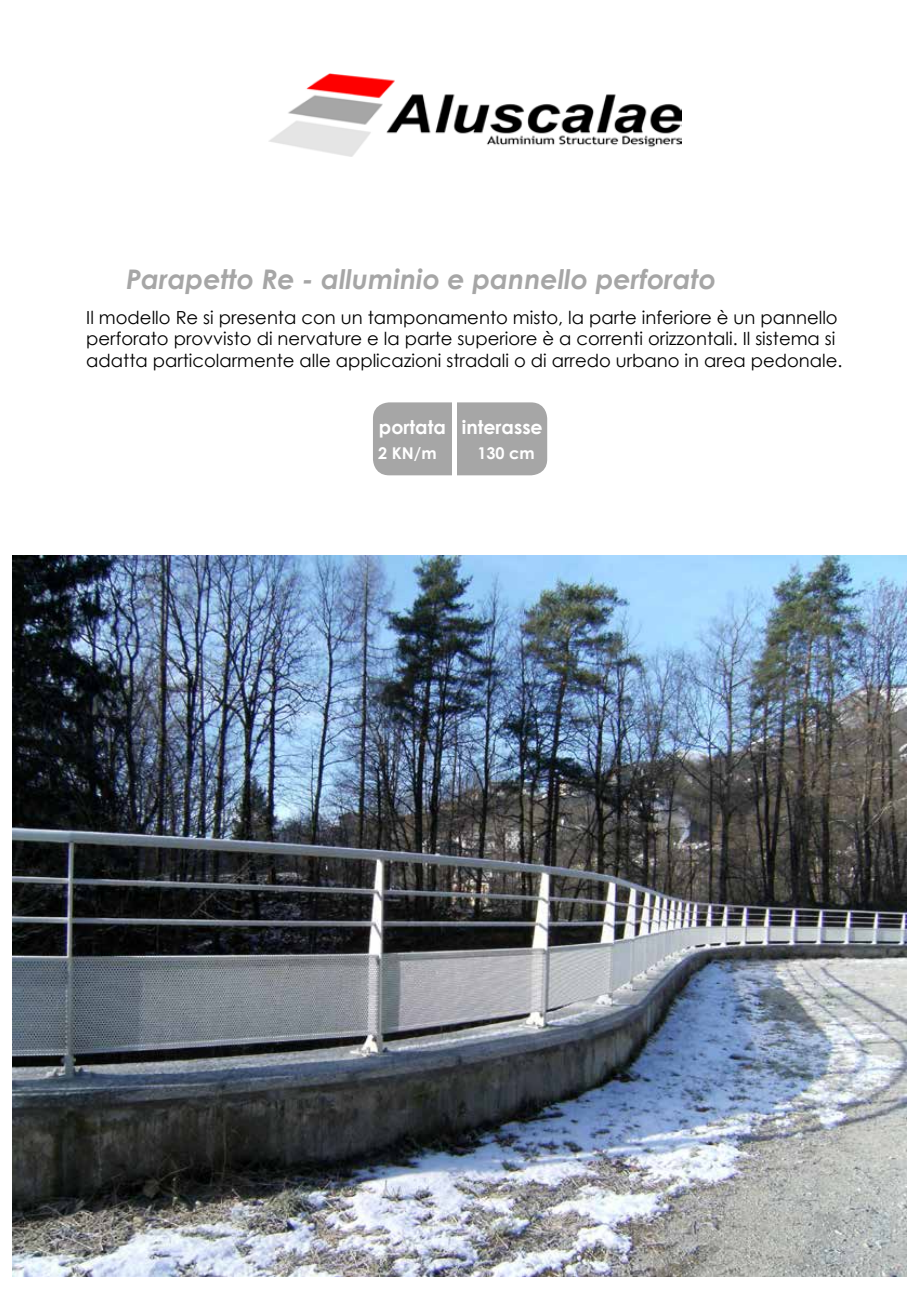
<style>
.page{position:relative;width:919px;height:1289px;background:#fff}
.page>*{position:absolute;margin:0;border:0;box-sizing:border-box;transform-origin:0 0}
.t1{font:italic 700 27px "Century Gothic";color:#a6a6a6}
.t2{font:700 18.9px "Century Gothic";color:#fff}
.t3{font:18px/21.6px "Century Gothic";color:#000}
.t4{font:700 16.2px "Century Gothic";color:#fff}
</style>
<div class="page">
<img style="left:269px;top:74px;width:412px;height:83px">
<div style="left:373px;top:402px;width:174px;height:73px;background:#a6a6a6;border-radius:16px"></div>
<div style="left:452px;top:401px;width:5px;height:82px;background:#fff"></div>
<img style="left:13px;top:555px;width:893px;height:721px">
<h1 class="t1" style="left:126px;top:258px;width:591px">Parapetto Re - alluminio e pannello perforato</h1>
<p class="t3" style="left:86px;top:306px;width:757px">Il modello Re si presenta con un tamponamento misto, la parte inferiore è un pannello perforato provvisto di nervature e la parte superiore è a correnti orizzontali. Il sistema si adatta particolarmente alle applicazioni stradali o di arredo urbano in area pedonale.</p>
<p class="t2" style="left:379px;top:413px;width:165px">portata interasse</p>
<p class="t4" style="left:378px;top:440px;width:60px">2 KN/m</p>
<p class="t4" style="left:477px;top:440px;width:59px">130 cm</p>
</div>
